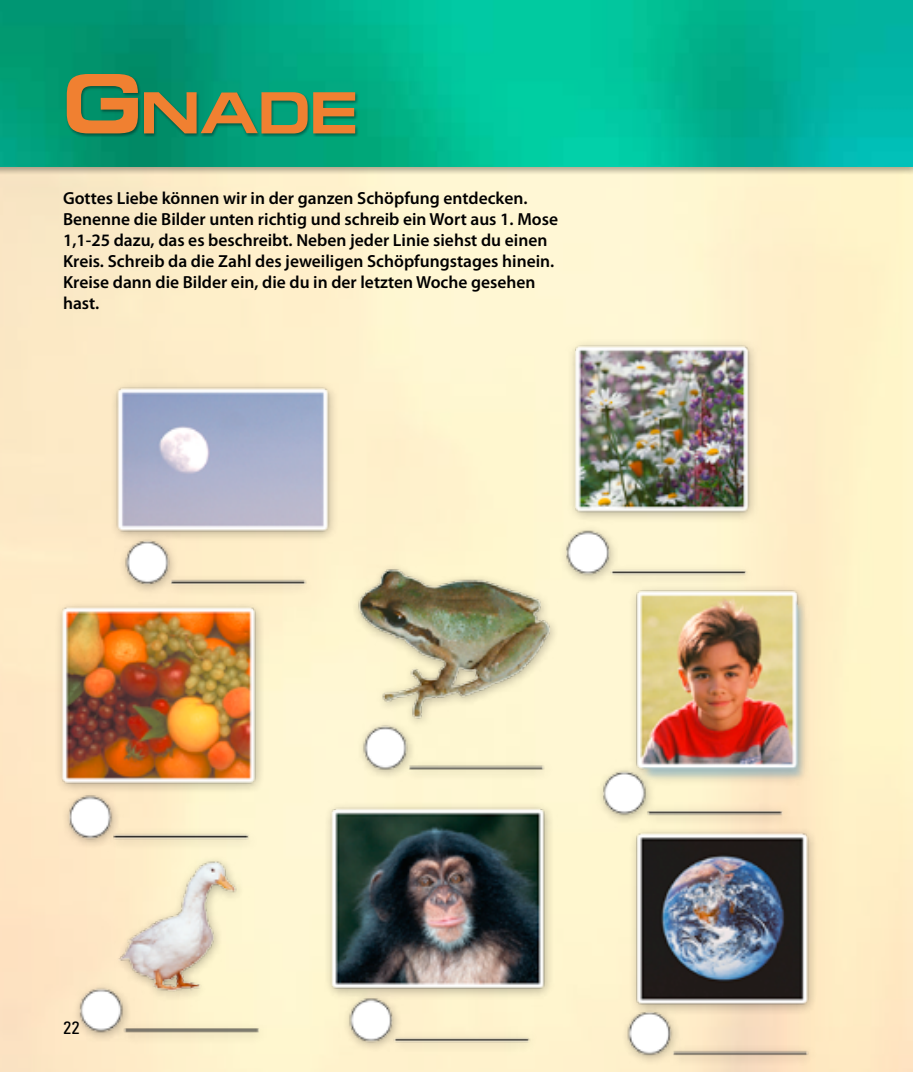
<style>
.page{position:relative;width:913px;height:1072px;background:#fff}
.page>*{position:absolute;margin:0;border:0;box-sizing:border-box;transform-origin:0 0}
.t1{font:700 58.8px "Micado";color:#f08031}
.t2{font:600 17.5px/21px "Myriad Pro";color:#000}
.t3{font:condensed 17.5px "Zurich BT";color:#000}
.s1{font-size:84px}
</style>
<div class="page">
<div style="left:54px;top:14px;width:859px;height:1051px;background:#000;opacity:.3"></div>
<div style="left:0;top:0;width:913px;height:174px;background:#000;opacity:.3"></div>
<img style="left:0;top:0;width:913px;height:167px">
<div style="left:66px;top:73px;width:292px;height:63px;background:#000;opacity:.4"></div>
<h1 class="t1" style="left:63px;top:79px;width:290px"><span class="s1">G</span>NADE</h1>
<p class="t2" style="left:63px;top:187px;width:497px">Gottes Liebe können wir in der ganzen Schöpfung entdecken.<br>Benenne die Bilder unten richtig und schreib ein Wort aus 1. Mose 1,1-25 dazu, das es beschreibt. Neben jeder Linie siehst du einen Kreis. Schreib da die Zahl des jeweiligen Schöpfungstages hinein.<br>Kreise dann die Bilder ein, die du in der letzten Woche gesehen hast.</p>
<p class="t3" style="left:63px;top:1017px;width:18px">22</p>
</div>
